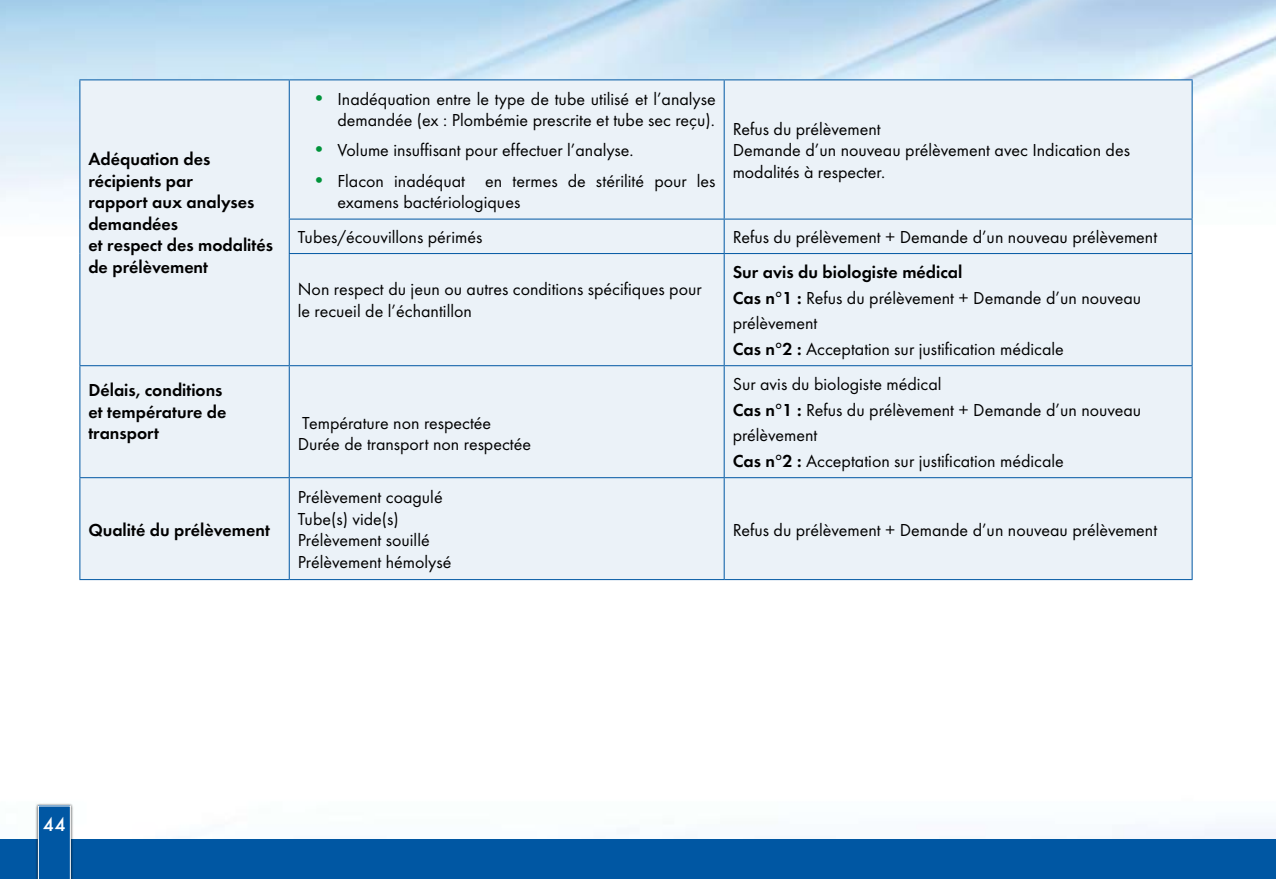
<style>
.page{position:relative;width:1276px;height:879px;background:#fff}
.page>*{position:absolute;margin:0;border:0;box-sizing:border-box;transform-origin:0 0}
.t1{font:500 20px "Futura T";color:#fff}
.t2{font:18px/21.6px "Futura T";color:#000}
.t3{font:600 18px/21.6px "Futura T";color:#000}
.s1{font-size:20.8px;color:#00933a}
.s2{font-weight:600}
</style>
<div class="page">
<img style="left:0;top:0;width:1276px;height:839px">
<div style="left:0;top:839px;width:1276px;height:40px;background:#0057a3"></div>
<div style="left:35px;top:803px;width:47px;height:76px;background:#000;opacity:.75"></div>
<svg style="left:38px;top:805px;width:33px;height:74px"></svg>
<div style="left:80px;top:80px;width:1111px;height:499px;background:#ebf2f8"></div>
<hr style="left:79px;top:79px;width:210px;height:1px;background:#0057a3">
<hr style="left:289px;top:79px;width:435px;height:1px;background:#0057a3">
<hr style="left:289px;top:80px;width:1px;height:139px;background:#0057a3">
<hr style="left:724px;top:79px;width:468px;height:1px;background:#0057a3">
<hr style="left:723px;top:80px;width:1px;height:139px;background:#0057a3">
<hr style="left:289px;top:219px;width:435px;height:1px;background:#0057a3">
<hr style="left:289px;top:220px;width:1px;height:33px;background:#0057a3">
<hr style="left:724px;top:219px;width:468px;height:1px;background:#0057a3">
<hr style="left:723px;top:220px;width:1px;height:33px;background:#0057a3">
<hr style="left:289px;top:253px;width:435px;height:1px;background:#0057a3">
<hr style="left:289px;top:254px;width:1px;height:111px;background:#0057a3">
<hr style="left:724px;top:253px;width:468px;height:1px;background:#0057a3">
<hr style="left:723px;top:254px;width:1px;height:111px;background:#0057a3">
<hr style="left:79px;top:365px;width:210px;height:1px;background:#0057a3">
<hr style="left:289px;top:365px;width:435px;height:1px;background:#0057a3">
<hr style="left:289px;top:366px;width:1px;height:111px;background:#0057a3">
<hr style="left:724px;top:365px;width:468px;height:1px;background:#0057a3">
<hr style="left:723px;top:366px;width:1px;height:111px;background:#0057a3">
<hr style="left:79px;top:477px;width:210px;height:1px;background:#0057a3">
<hr style="left:289px;top:477px;width:435px;height:1px;background:#0057a3">
<hr style="left:289px;top:478px;width:1px;height:101px;background:#0057a3">
<hr style="left:724px;top:477px;width:468px;height:1px;background:#0057a3">
<hr style="left:723px;top:478px;width:1px;height:101px;background:#0057a3">
<hr style="left:79px;top:80px;width:1px;height:139px;background:#0057a3">
<hr style="left:1191px;top:80px;width:1px;height:139px;background:#0057a3">
<hr style="left:79px;top:219px;width:1px;height:34px;background:#0057a3">
<hr style="left:1191px;top:220px;width:1px;height:33px;background:#0057a3">
<hr style="left:79px;top:253px;width:1px;height:112px;background:#0057a3">
<hr style="left:1191px;top:254px;width:1px;height:111px;background:#0057a3">
<hr style="left:79px;top:366px;width:1px;height:111px;background:#0057a3">
<hr style="left:1191px;top:366px;width:1px;height:111px;background:#0057a3">
<hr style="left:79px;top:478px;width:1px;height:101px;background:#0057a3">
<hr style="left:1191px;top:478px;width:1px;height:101px;background:#0057a3">
<hr style="left:79px;top:579px;width:210px;height:1px;background:#0057a3">
<hr style="left:289px;top:579px;width:435px;height:1px;background:#0057a3">
<hr style="left:724px;top:579px;width:468px;height:1px;background:#0057a3">
<p class="t3" style="left:88px;top:148px;width:186px">Adéquation des récipients par<br>rapport aux analyses demandées<br>et respect des modalités de prélèvement</p>
<p class="t3" style="left:88px;top:379px;width:140px">Délais, conditions et température de transport</p>
<p class="t3" style="left:88px;top:518px;width:183px">Qualité du prélèvement</p>
<p class="t2" style="left:312px;top:88px;width:405px;text-align:right"><span class="s1">•</span> Inadéquation entre le type de tube utilisé et l’analyse demandée (ex : Plombémie prescrite et tube sec reçu).</p>
<p class="t2" style="left:312px;top:139px;width:323px"><span class="s1">•</span> Volume insuffisant pour effectuer l’analyse.</p>
<p class="t2" style="left:337px;top:170px;width:380px;text-indent:-25px"><span class="s1">•</span> Flacon inadéquat en termes de stérilité pour les examens bactériologiques</p>
<p class="t2" style="left:732px;top:118px;width:399px">Refus du prélèvement<br>Demande d’un nouveau prélèvement avec Indication des modalités à respecter.</p>
<p class="t2" style="left:298px;top:226px;width:186px">Tubes/écouvillons périmés</p>
<p class="t2" style="left:732px;top:226px;width:426px">Refus du prélèvement + Demande d’un nouveau prélèvement</p>
<p class="t2" style="left:298px;top:278px;width:405px">Non respect du jeun ou autres conditions spécifiques pour le recueil de l’échantillon</p>
<p class="t2" style="left:732px;top:259px;width:410px;line-height:25.6px"><span class="s2">Sur avis du biologiste médical<br>Cas n°1 :</span> Refus du prélèvement + Demande d’un nouveau prélèvement<br><span class="s2">Cas n°2 :</span> Acceptation sur justification médicale</p>
<p class="t2" style="left:298px;top:412px;width:235px">Température non respectée<br>Durée de transport non respectée</p>
<p class="t2" style="left:298px;top:486px;width:155px">Prélèvement coagulé<br>Tube(s) vide(s)<br>Prélèvement souillé<br>Prélèvement hémolysé</p>
<p class="t2" style="left:732px;top:371px;width:410px;line-height:25.6px">Sur avis du biologiste médical<br><span class="s2">Cas n°1 :</span> Refus du prélèvement + Demande d’un nouveau prélèvement<br><span class="s2">Cas n°2 :</span> Acceptation sur justification médicale</p>
<p class="t2" style="left:732px;top:518px;width:426px">Refus du prélèvement + Demande d’un nouveau prélèvement</p>
<p class="t1" style="left:43px;top:812px;width:24px">44</p>
</div>
